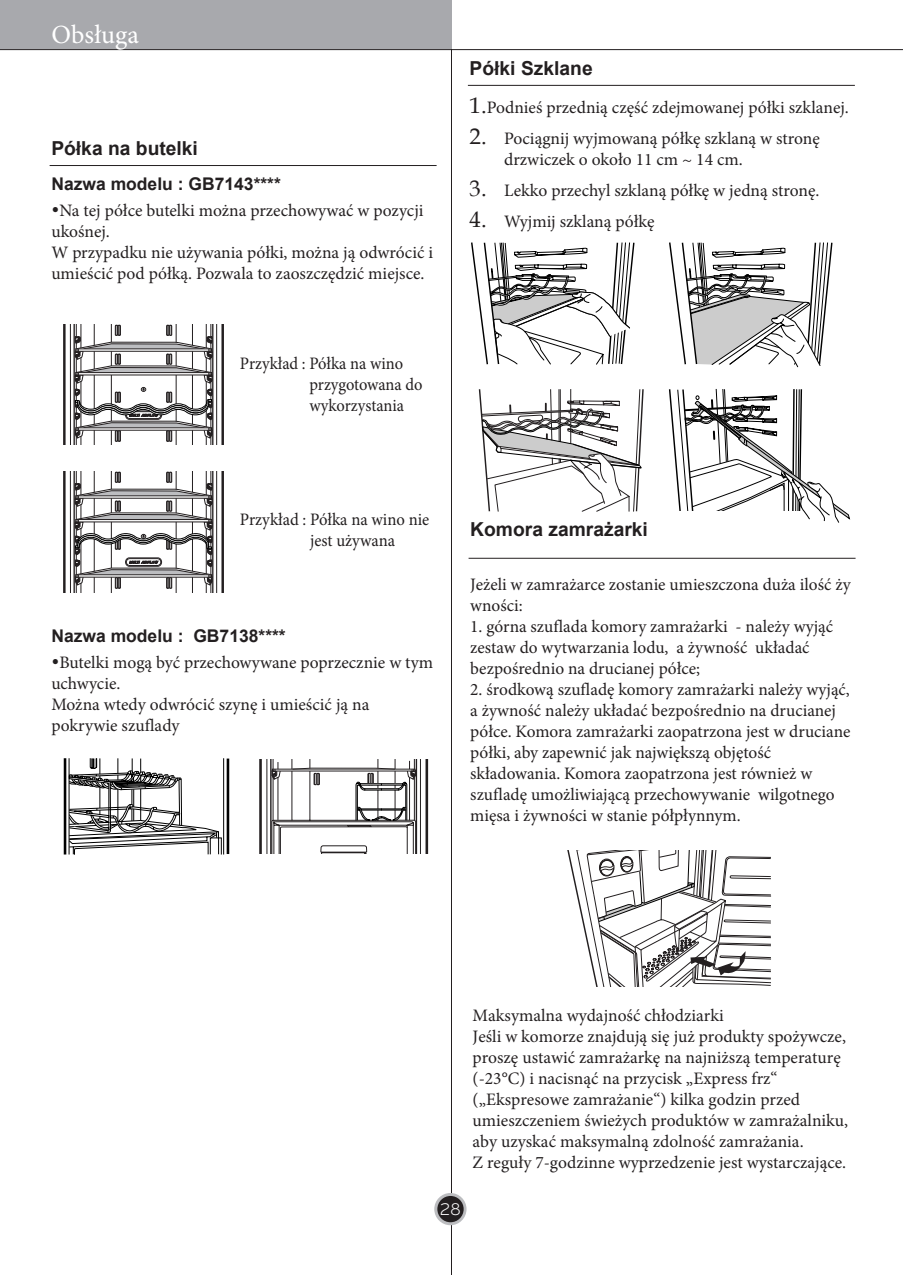
<style>
.page{position:relative;width:903px;height:1275px;background:#fff}
.page>*{position:absolute;margin:0;border:0;box-sizing:border-box;transform-origin:0 0}
.t1{font:26.25px "Minion Pro";color:#fff}
.t2{font:700 19.25px "Arial";color:#231f20}
.t3{font:17.5px/21px "Minion Pro";color:#231f20}
.t4{font:17.5px/21px "Minion Pro";color:#231f20;scale:.94 1}
.t5{font:700 17.5px "Arial";color:#231f20}
.t6{font:17.5px/21px "Minion Pro";color:#231f20;scale:.95 1}
.t7{font:17.5px "Bryant LG";color:#fff;scale:.95 1}
.s1{font-family:"Book Antiqua";font-size:22.75px}
</style>
<div class="page">
<hr style="left:0;top:49px;width:903px;height:1px;background:#231f20">
<hr style="left:451px;top:0;width:1px;height:1275px;background:#231f20">
<svg style="left:63px;top:324px;width:161px;height:269px"></svg>
<div style="left:53px;top:445px;width:179px;height:7px;background:#fff"></div>
<hr style="left:50px;top:165px;width:387px;height:1px;background:#231f20">
<hr style="left:425px;top:748px;width:3px;height:125px;background:#231f20">
<hr style="left:259px;top:748px;width:3px;height:125px;background:#231f20">
<hr style="left:420px;top:746px;width:1px;height:127px;background:#231f20">
<hr style="left:266px;top:746px;width:1px;height:127px;background:#231f20">
<svg style="left:270px;top:759px;width:148px;height:95px"></svg>
<div style="left:247px;top:854px;width:193px;height:19px;background:#fff"></div>
<div style="left:247px;top:745px;width:193px;height:13px;background:#fff"></div>
<hr style="left:64px;top:758px;width:2px;height:96px;background:#000">
<hr style="left:227px;top:759px;width:2px;height:95px;background:#000">
<svg style="left:68px;top:758px;width:157px;height:97px"></svg>
<hr style="left:468px;top:85px;width:387px;height:1px;background:#231f20">
<svg style="left:471px;top:242px;width:362px;height:125px"></svg>
<svg style="left:668px;top:389px;width:183px;height:134px"></svg>
<div style="left:676px;top:511px;width:126px;height:14px;background:#fff"></div>
<svg style="left:478px;top:389px;width:166px;height:123px"></svg>
<svg style="left:567px;top:851px;width:204px;height:135px"></svg>
<hr style="left:468px;top:558px;width:387px;height:1px;background:#231f20">
<div style="left:0;top:0;width:451px;height:49px;background:#a8a9ad"></div>
<svg style="left:434px;top:1193px;width:32px;height:32px"></svg>
<div style="left:437px;top:1196px;width:27px;height:26px;background:#231f20;border-radius:50%"></div>
<h1 class="t1" style="left:51px;top:17px;width:89px">Obsługa</h1>
<p class="t2" style="left:51px;top:135px;width:148px">Półka na butelki</p>
<p class="t5" style="left:51px;top:173px;width:231px">Nazwa modelu : GB7143****</p>
<p class="t3" style="left:51px;top:200px;width:383px">•Na tej półce butelki można przechowywać w pozycji ukośnej.<br>W przypadku nie używania półki, można ją odwrócić i umieścić pod półką. Pozwala to zaoszczędzić miejsce.</p>
<p class="t4" style="left:309px;top:353px;width:122px;text-indent:-70px">Przykład : Półka na wino przygotowana do wykorzystania</p>
<p class="t2" style="left:470px;top:55px;width:125px">Półki Szklane</p>
<p class="t3" style="left:470px;top:97px;width:381px"><span class="s1">1.</span>Podnieś przednią część zdejmowanej półki szklanej.</p>
<p class="t3" style="left:504px;top:128px;width:317px;text-indent:-35px"><span class="s1">2.</span> Pociągnij wyjmowaną półkę szklaną w stronę drzwiczek o około 11 cm ~ 14 cm.</p>
<p class="t3" style="left:470px;top:180px;width:351px"><span class="s1">3.</span> Lekko przechyl szklaną półkę w jedną stronę.</p>
<p class="t3" style="left:470px;top:211px;width:186px"><span class="s1">4.</span> Wyjmij szklaną półkę</p>
<p class="t6" style="left:310px;top:509px;width:127px;text-indent:-70px">Przykład : Półka na wino nie jest używana</p>
<p class="t5" style="left:51px;top:625px;width:236px">Nazwa modelu : GB7138****</p>
<p class="t3" style="left:51px;top:652px;width:383px">•Butelki mogą być przechowywane poprzecznie w tym uchwycie.<br>Można wtedy odwrócić szynę i umieścić ją na pokrywie szuflady</p>
<p class="t2" style="left:470px;top:517px;width:179px">Komora zamrażarki</p>
<p class="t3" style="left:470px;top:574px;width:382px">Jeżeli w zamrażarce zostanie umieszczona duża ilość ży wności:</p>
<p class="t3" style="left:470px;top:616px;width:364px">1. górna szuflada komory zamrażarki - należy wyjąć zestaw do wytwarzania lodu, a żywność układać bezpośrednio na drucianej półce;</p>
<p class="t3" style="left:470px;top:679px;width:382px">2. środkową szufladę komory zamrażarki należy wyjąć, a żywność należy układać bezpośrednio na drucianej półce. Komora zamrażarki zaopatrzona jest w druciane półki, aby zapewnić jak największą objętość składowania. Komora zaopatrzona jest również w szufladę umożliwiającą przechowywanie wilgotnego mięsa i żywności w stanie półpłynnym.</p>
<p class="t7" style="left:440px;top:1199px;width:24px">28</p>
<p class="t3" style="left:473px;top:1005px;width:377px">Maksymalna wydajność chłodziarki<br>Jeśli w komorze znajdują się już produkty spożywcze, proszę ustawić zamrażarkę na najniższą temperaturę (-23°C) i nacisnąć na przycisk „Express frz“ („Ekspresowe zamrażanie“) kilka godzin przed umieszczeniem świeżych produktów w zamrażalniku, aby uzyskać maksymalną zdolność zamrażania.<br>Z reguły 7-godzinne wyprzedzenie jest wystarczające.</p>
</div>
